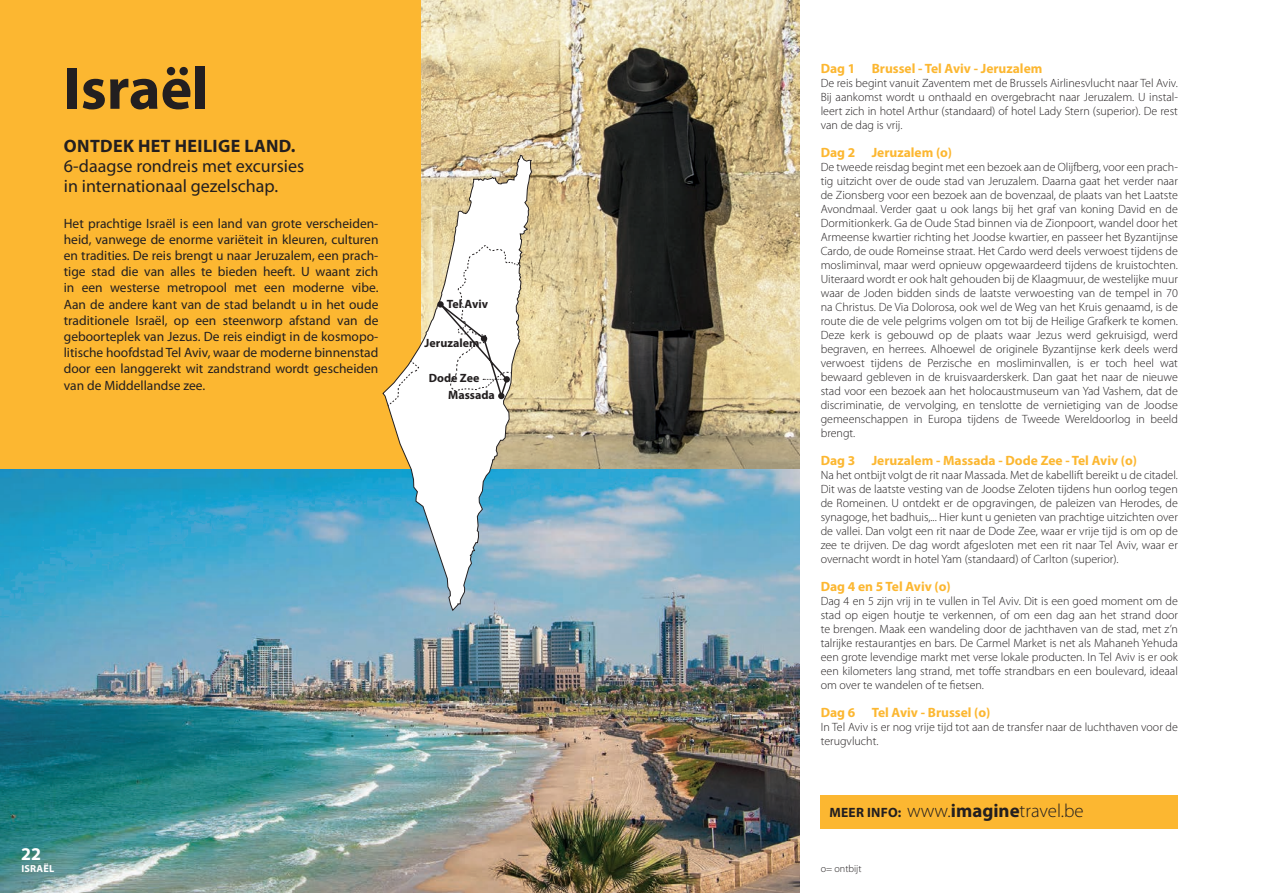
<style>
.page{position:relative;width:1263px;height:893px;background:#fff}
.page>*{position:absolute;margin:0;border:0;box-sizing:border-box;transform-origin:0 0}
.t1{font:700 60px "Myriad Pro";color:#231f20}
.t2{font:300 18.9px "Myriad Pro";color:#231f20}
.t3{font:18px/19.8px "Myriad Pro";color:#231f20}
.t4{font:700 18px "Myriad Pro";letter-spacing:.02em;color:#231f20}
.t5{font:700 18px "Myriad Pro";color:#fff}
.t6{font:13.5px/16.2px "Myriad Pro";color:#231f20;text-align:justify}
.t7{font:700 13.5px "Myriad Pro";color:#fcb731}
.t8{font:300 12px/14px "Myriad Pro";color:#231f20;text-align:justify}
.t9{font:700 12px "Myriad Pro";color:#231f20}
.t10{font:300 10.2px "Myriad Pro";color:#231f20}
.t11{font:700 10.2px "Myriad Pro";letter-spacing:.02em;color:#fff}
.s1{font-weight:700;font-size:13.5px}
.s2{font-weight:700}
</style>
<div class="page">
<img style="left:0;top:468px;width:799px;height:425px">
<img style="left:421px;top:0;width:378px;height:468px">
<div style="left:0;top:0;width:421px;height:468px;background:#fcb731"></div>
<div style="left:821px;top:795px;width:357px;height:34px;background:#fcb731"></div>
<svg style="left:382px;top:155px;width:150px;height:456px"></svg>
<svg style="left:388px;top:360px;width:31px;height:46px"></svg>
<svg style="left:438px;top:245px;width:82px;height:156px"></svg>
<h1 class="t1" style="left:64px;top:49px;width:146px">Israël</h1>
<h3 class="t4" style="left:64px;top:134px;width:233px">ONTDEK HET HEILIGE LAND.</h3>
<h3 class="t3" style="left:64px;top:156px;width:242px">6-daagse rondreis met excursies in internationaal gezelschap.</h3>
<p class="t6" style="left:64px;top:215px;width:316px">Het prachtige Israël is een land van grote verscheiden&shy;heid, vanwege de enorme variëteit in kleuren, culturen en tradities. De reis brengt u naar Jeruzalem, een prach&shy;tige stad die van alles te bieden heeft. U waant zich in een westerse metropool met een moderne vibe.<br>Aan de andere kant van de stad belandt u in het oude traditionele Israël, op een steenworp afstand van de geboorteplek van Jezus. De reis eindigt in de kosmopo&shy;litische hoofdstad Tel Aviv, waar de moderne binnenstad door een langgerekt wit zandstrand wordt gescheiden van de Middellandse zee.</p>
<p class="t9" style="left:447px;top:296px;width:43px">Tel Aviv</p>
<p class="t9" style="left:425px;top:335px;width:56px">Jeruzalem</p>
<p class="t9" style="left:429px;top:370px;width:52px">Dode Zee</p>
<p class="t9" style="left:448px;top:387px;width:48px">Massada</p>
<p class="t7" style="left:821px;top:60px;width:223px">Dag 1 Brussel - Tel Aviv - Jeruzalem</p>
<p class="t8" style="left:821px;top:76px;width:359px">De reis begint vanuit Zaventem met de Brussels Airlinesvlucht naar Tel Aviv.<br>Bij aankomst wordt u onthaald en overgebracht naar Jeruzalem. U instal&shy;leert zich in hotel Arthur (standaard) of hotel Lady Stern (superior). De rest van de dag is vrij.</p>
<p class="t7" style="left:821px;top:144px;width:133px">Dag 2 Jeruzalem (o)</p>
<p class="t8" style="left:821px;top:160px;width:359px">De tweede reisdag begint met een bezoek aan de Olijfberg, voor een prach&shy;tig uitzicht over de oude stad van Jeruzalem. Daarna gaat het verder naar de Zionsberg voor een bezoek aan de bovenzaal, de plaats van het Laatste Avondmaal. Verder gaat u ook langs bij het graf van koning David en de Dormitionkerk. Ga de Oude Stad binnen via de Zionpoort, wandel door het Armeense kwartier richting het Joodse kwartier, en passeer het Byzantijnse Cardo, de oude Romeinse straat. Het Cardo werd deels verwoest tijdens de mosliminval, maar werd opnieuw opgewaardeerd tijdens de kruistochten.<br>Uiteraard wordt er ook halt gehouden bij de Klaagmuur, de westelijke muur waar de Joden bidden sinds de laatste verwoesting van de tempel in 70 na Christus. De Via Dolorosa, ook wel de Weg van het Kruis genaamd, is de route die de vele pelgrims volgen om tot bij de Heilige Grafkerk te komen.<br>Deze kerk is gebouwd op de plaats waar Jezus werd gekruisigd, werd begraven, en herrees. Alhoewel de originele Byzantijnse kerk deels werd verwoest tijdens de Perzische en mosliminvallen, is er toch heel wat bewaard gebleven in de kruisvaarderskerk. Dan gaat het naar de nieuwe stad voor een bezoek aan het holocaustmuseum van Yad Vashem, dat de discriminatie, de vervolging, en tenslotte de vernietiging van de Joodse gemeenschappen in Europa tijdens de Tweede Wereldoorlog in beeld brengt.</p>
<p class="t7" style="left:821px;top:452px;width:318px">Dag 3 Jeruzalem - Massada - Dode Zee - Tel Aviv (o)</p>
<p class="t8" style="left:821px;top:468px;width:359px">Na het ontbijt volgt de rit naar Massada. Met de kabellift bereikt u de citadel.<br>Dit was de laatste vesting van de Joodse Zeloten tijdens hun oorlog tegen de Romeinen. U ontdekt er de opgravingen, de paleizen van Herodes, de synagoge, het badhuis,... Hier kunt u genieten van prachtige uitzichten over de vallei. Dan volgt een rit naar de Dode Zee, waar er vrije tijd is om op de zee te drijven. De dag wordt afgesloten met een rit naar Tel Aviv, waar er overnacht wordt in hotel Yam (standaard) of Carlton (superior).</p>
<p class="t7" style="left:821px;top:578px;width:132px">Dag 4 en 5 Tel Aviv (o)</p>
<p class="t8" style="left:821px;top:594px;width:359px">Dag 4 en 5 zijn vrij in te vullen in Tel Aviv. Dit is een goed moment om de stad op eigen houtje te verkennen, of om een dag aan het strand door te brengen. Maak een wandeling door de jachthaven van de stad, met z’n talrijke restaurantjes en bars. De Carmel Market is net als Mahaneh Yehuda een grote levendige markt met verse lokale producten. In Tel Aviv is er ook een kilometers lang strand, met toffe strandbars en een boulevard, ideaal om over te wandelen of te fietsen.</p>
<p class="t7" style="left:821px;top:704px;width:171px">Dag 6 Tel Aviv - Brussel (o)</p>
<p class="t8" style="left:821px;top:720px;width:359px">In Tel Aviv is er nog vrije tijd tot aan de transfer naar de luchthaven voor de terugvlucht.</p>
<h2 class="t2" style="left:829px;top:800px;width:256px"><span class="s1">MEER INFO:</span> www.<span class="s2">imagine</span>travel.be</h2>
<h3 class="t5" style="left:21px;top:842px;width:21px">22</h3>
<p class="t11" style="left:21px;top:862px;width:34px">ISRAËL</p>
<p class="t10" style="left:821px;top:863px;width:42px">o= ontbijt</p>
</div>
